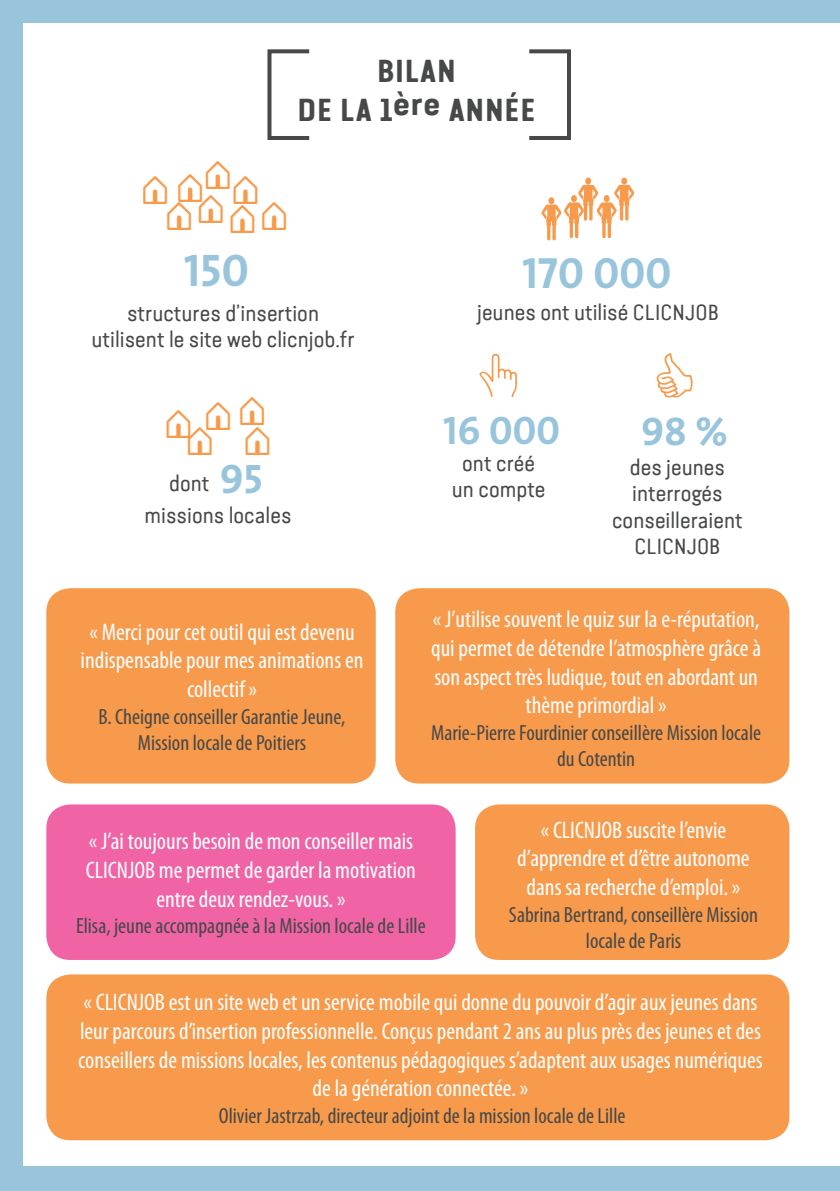
<style>
.page{position:relative;width:840px;height:1191px;background:#fff}
.page>*{position:absolute;margin:0;border:0;box-sizing:border-box;transform-origin:0 0}
.t1{font:46px "The Mix Bold Caps";color:#99c5dc}
.t2{font:44px "The Mix Bold Caps";color:#99c5dc}
.t3{font:41.4px "The Mix Bold Caps";color:#99c5dc}
.t4{font:40px "The Mix Bold Caps";color:#99c5dc}
.t5{font:700 32px "Van Condensed Pro";color:#474848}
.t6{font:31.6px "Communications P05";color:#f79a4b}
.t7{font:condensed 24px/28.8px "Myriad Pro";color:#fff;text-align:center}
.t8{font:condensed 22px/26.4px "Myriad Pro";color:#474848;text-align:center}
.t9{font:22px/26.4px "Van Condensed Pro";color:#474848;text-align:center}
</style>
<div class="page">
<div style="left:0;top:0;width:839px;height:23px;background:#99c5dc"></div>
<div style="left:0;top:1166px;width:839px;height:25px;background:#99c5dc"></div>
<div style="left:0;top:0;width:23px;height:1191px;background:#99c5dc"></div>
<div style="left:267px;top:49px;width:44px;height:91px;border:4px solid #474848"></div>
<div style="left:527px;top:49px;width:43px;height:91px;border:4px solid #474848"></div>
<div style="left:395px;top:588px;width:394px;height:195px;background:#f79a4b;border-radius:24px"></div>
<div style="left:46px;top:588px;width:329px;height:195px;background:#f79a4b;border-radius:24px"></div>
<div style="left:46px;top:804px;width:409px;height:156px;background:#f064a6;border-radius:24px"></div>
<div style="left:475px;top:804px;width:314px;height:156px;background:#f79a4b;border-radius:24px"></div>
<div style="left:46px;top:974px;width:743px;height:166px;background:#f79a4b;border-radius:24px"></div>
<p class="t5" style="left:376px;top:46px;width:81px">BILAN</p>
<p class="t5" style="left:297px;top:84px;width:240px">DE LA 1ère ANNÉE</p>
<p class="t6" style="left:202px;top:153px;width:33px">q</p>
<p class="t6" style="left:139px;top:167px;width:68px">qq</p>
<p class="t6" style="left:163px;top:194px;width:33px">q</p>
<p class="t6" style="left:195px;top:188px;width:33px">q</p>
<p class="t6" style="left:258px;top:194px;width:33px">q</p>
<p class="t6" style="left:229px;top:169px;width:33px">q</p>
<p class="t6" style="left:227px;top:197px;width:33px">q</p>
<p class="t1" style="left:184px;top:232px;width:66px">150</p>
<p class="t2" style="left:522px;top:237px;width:151px">170 000</p>
<p class="t9" style="left:127px;top:298px;width:193px">structures d’insertion</p>
<p class="t9" style="left:91px;top:324px;width:264px">utilisent le site web clicnjob.fr</p>
<p class="t6" style="left:202px;top:394px;width:33px">q</p>
<p class="t6" style="left:184px;top:420px;width:33px">q</p>
<p class="t6" style="left:163px;top:403px;width:33px">q</p>
<p class="t6" style="left:236px;top:390px;width:33px">q</p>
<p class="t6" style="left:242px;top:420px;width:33px">q</p>
<p class="t3" style="left:220px;top:444px;width:45px">95</p>
<p class="t9" style="left:169px;top:468px;width:42px">dont</p>
<p class="t9" style="left:144px;top:501px;width:148px">missions locales</p>
<p class="t7" style="left:81px;top:617px;width:284px">« Merci pour cet outil qui est devenu indispensable pour mes animations en collectif »</p>
<p class="t8" style="left:98px;top:703px;width:248px">B. Cheigne conseiller Garantie Jeune,<br>Mission locale de Poitiers</p>
<p class="t9" style="left:477px;top:297px;width:243px">jeunes ont utilisé CLICNJOB</p>
<p class="t4" style="left:443px;top:397px;width:118px">16 000</p>
<p class="t4" style="left:641px;top:398px;width:88px">98 %</p>
<p class="t9" style="left:451px;top:448px;width:95px">ont créé un compte</p>
<p class="t9" style="left:629px;top:452px;width:97px;text-align:left">des jeunes interrogés</p>
<p class="t9" style="left:611px;top:505px;width:132px">conseilleraient<br>CLICNJOB</p>
<p class="t7" style="left:431px;top:604px;width:331px">« J’utilise souvent le quiz sur la e-réputation, qui permet de détendre l’atmosphère grâce à son aspect très ludique, tout en abordant un thème primordial »</p>
<p class="t8" style="left:431px;top:719px;width:331px">Marie-Pierre Fourdinier conseillère Mission locale du Cotentin</p>
<p class="t7" style="left:86px;top:826px;width:331px">« J’ai toujours besoin de mon conseiller mais<br>CLICNJOB me permet de garder la motivation entre deux rendez-vous. »</p>
<p class="t8" style="left:76px;top:912px;width:351px">Elisa, jeune accompagnée à la Mission locale de Lille</p>
<p class="t7" style="left:517px;top:815px;width:234px">« CLICNJOB suscite l’envie d’apprendre et d’être autonome dans sa recherche d’emploi. »</p>
<p class="t8" style="left:508px;top:901px;width:250px">Sabrina Bertrand, conseillère Mission locale de Paris</p>
<p class="t7" style="left:78px;top:987px;width:685px">« CLICNJOB est un site web et un service mobile qui donne du pouvoir d’agir aux jeunes dans leur parcours d’insertion professionnelle. Conçus pendant 2 ans au plus près des jeunes et des conseillers de missions locales, les contenus pédagogiques s’adaptent aux usages numériques de la génération connectée. »</p>
<p class="t8" style="left:219px;top:1102px;width:408px">Olivier Jastrzab, directeur adjoint de la mission locale de Lille</p>
</div>
